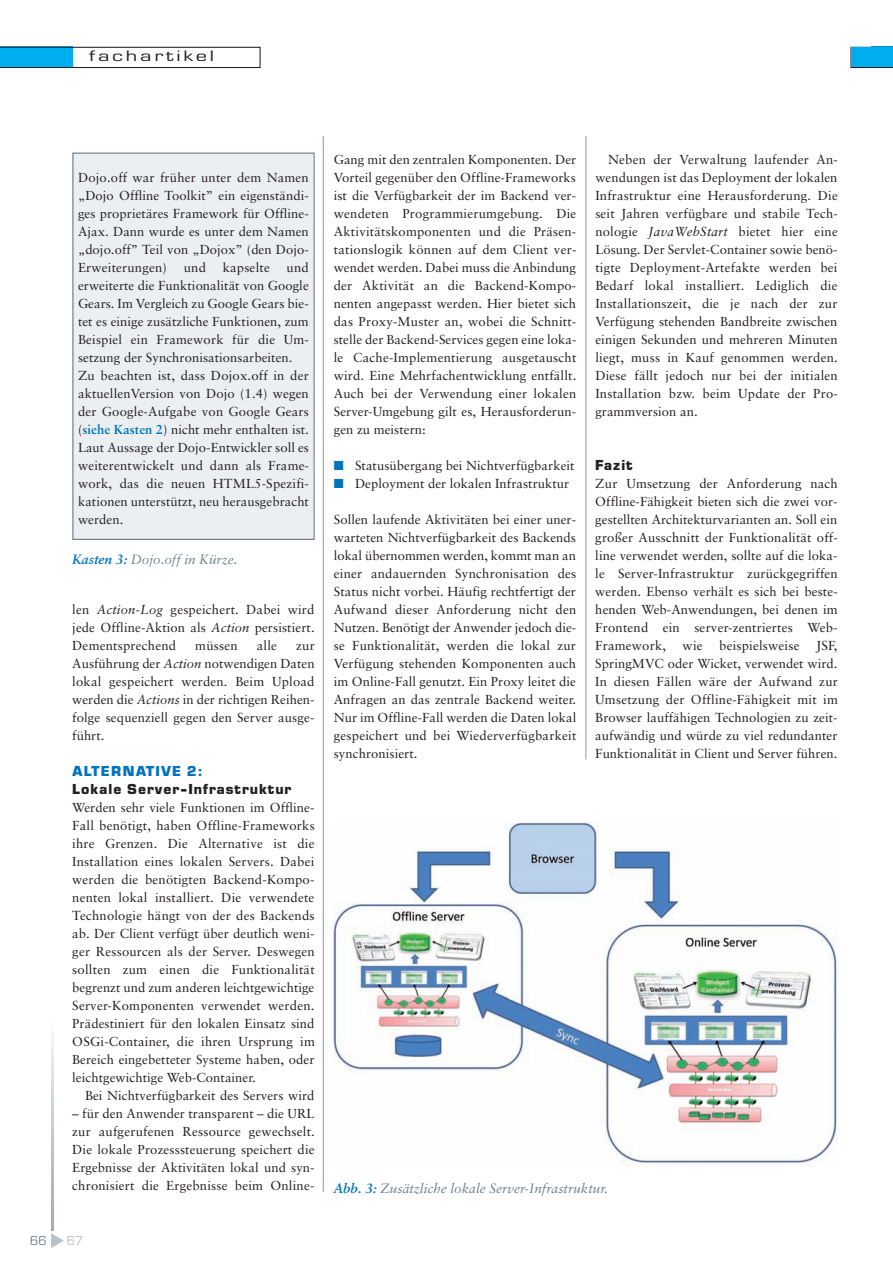
<style>
.page{position:relative;width:893px;height:1263px;background:#fff}
.page>*{position:absolute;margin:0;border:0;box-sizing:border-box;transform-origin:0 0}
.t1{font:15.75px "Eurostile";letter-spacing:.125em;color:#231f20;scale:1.43 1}
.t2{font:700 14.25px "Eurostile BQ";letter-spacing:.07em;color:#231f20}
.t3{font:700 14.25px "Eurostile BQ";letter-spacing:.07em;color:#0073bc}
.t4{font:italic 13.5px "Sabon";color:#6c818c}
.t5{font:13.5px "Eurostile";color:#6c818c}
.t6{font:13.5px "Eurostile";color:#b6c2c9}
.t7{font:13.05px/18px "Sabon";letter-spacing:.005em;color:#231f20;text-align:justify}
.s1{font-weight:700;color:#0073bc}
.s2{font-style:italic}
.s3{color:#0073bc}
</style>
<div class="page">
<svg style="left:51px;top:1233px;width:13px;height:15px"></svg>
<svg style="left:51px;top:1035px;width:2px;height:195px"></svg>
<svg style="left:0;top:47px;width:261px;height:21px"></svg>
<div style="left:850px;top:47px;width:43px;height:21px;border:1px solid #231f20"></div>
<div style="left:852px;top:48px;width:41px;height:19px;background:#00aeef"></div>
<hr style="left:323px;top:136px;width:1px;height:1056px;background:#939598">
<hr style="left:586px;top:136px;width:1px;height:623px;background:#939598">
<div style="left:74px;top:154px;width:239px;height:385px;background:#ebeff1"></div>
<div style="left:72px;top:153px;width:243px;height:387px;border:1px solid #6c818c"></div>
<img style="left:334px;top:821px;width:504px;height:344px">
<p class="t1" style="left:89px;top:50px;width:89px">fachartikel</p>
<p class="t7" style="left:78px;top:169px;width:232px">Dojo.off war früher unter dem Namen „Dojo Offline Toolkit” ein eigenständi&shy;ges proprietäres Framework für Offline-Ajax. Dann wurde es unter dem Namen „dojo.off” Teil von „Dojox” (den Dojo-Erweiterungen)</p>
<p class="t7" style="left:78px;top:259px;width:232px;text-align:left;text-indent:209px">und erweiterte die Funktionalität von Google Gears. Im Vergleich zu Google Gears bie&shy;tet es einige zusätzliche Funktionen, zum Beispiel ein Framework für die Um - setzung der Synchronisationsarbeiten.<br>Zu beachten ist, dass Dojox.off in der aktuellenVersion von Dojo (1.4) wegen der Google-Aufgabe von Google Gears (<span class="s1">siehe Kasten 2</span>) nicht mehr enthalten ist.<br>Laut Aussage der Dojo-Entwickler soll es weiterentwickelt und dann als Frame - work, das die neuen HTML5-Spezifi - kationen unterstützt, neu herausgebracht werden.</p>
<p class="t4" style="left:72px;top:554px;width:167px"><span class="s1">Kasten 3:</span> Dojo.off in Kürze.</p>
<p class="t7" style="left:184px;top:259px;width:24px">und</p>
<p class="t7" style="left:223px;top:259px;width:49px">kapselte</p>
<p class="t7" style="left:72px;top:601px;width:244px">len <span class="s2">Action-Log</span> gespeichert. Dabei wird jede Offline-Aktion als <span class="s2">Action</span> persistiert.<br>Dementsprechend</p>
<p class="t7" style="left:195px;top:637px;width:44px">müssen</p>
<p class="t7" style="left:257px;top:637px;width:22px">alle</p>
<p class="t7" style="left:72px;top:637px;width:244px;text-indent:224px">zur Ausführung der <span class="s2">Action</span> notwendigen Daten lokal gespeichert werden. Beim Upload werden die <span class="s2">Actions</span> in der richtigen Reihen - folge sequenziell gegen den Server ausge&shy;führt.</p>
<p class="t3" style="left:72px;top:766px;width:131px">ALTERNATIVE 2:</p>
<p class="t2" style="left:72px;top:784px;width:221px">Lokale Server-Infrastruktur</p>
<p class="t7" style="left:72px;top:799px;width:244px">Werden sehr viele Funktionen im Offline-Fall benötigt, haben Offline-Frameworks ihre Grenzen. Die Alternative ist die Installation eines lokalen Servers. Dabei werden die benötigten Backend-Kompo - nenten lokal installiert. Die verwendete Technologie hängt von der des Backends ab. Der Client verfügt über deutlich weni&shy;ger Ressourcen als der Server. Deswegen sollten zum einen die Funk tionalität begrenzt und zum anderen leichtgewichtige Server-Komponenten verwendet werden.<br>Prädestiniert für den lokalen Einsatz sind OSGi-Container, die ihren Ursprung im Bereich eingebetteter Systeme haben, oder leichtgewichtige Web-Container.</p>
<p class="t7" style="left:85px;top:1087px;width:231px">Bei Nichtverfügbarkeit des Servers wird</p>
<p class="t7" style="left:72px;top:1105px;width:244px">– für den Anwender transparent – die URL zur aufgerufenen Ressource gewechselt.<br>Die lokale Prozesssteuerung speichert die Ergebnisse der Aktivitäten lokal und syn&shy;chronisiert die Ergebnisse beim Online-</p>
<p class="t5" style="left:30px;top:1236px;width:18px">66</p>
<p class="t6" style="left:67px;top:1236px;width:18px">67</p>
<p class="t7" style="left:334px;top:151px;width:244px">Gang mit den zentralen Komponenten. Der Vorteil gegenüber den Offline-Frameworks ist die Verfügbarkeit der im Backend ver&shy;wendeten Programmierumgebung. Die Aktivitätskomponenten und die Präsen - tationslogik können auf dem Client ver&shy;wendet werden. Dabei muss die Anbindung der Aktivität an die Backend-Kompo - nenten angepasst werden. Hier bietet sich das Proxy-Muster an, wobei die Schnitt - stelle der Backend-Services gegen eine loka&shy;le Cache-Implementierung ausgetauscht wird. Eine Mehrfachentwicklung entfällt.<br>Auch bei der Verwendung einer lokalen Server-Umgebung gilt es, Herausforderun - gen zu meistern:</p>
<p class="t7" style="left:334px;top:457px;width:242px"><span class="s3">■</span> Statusübergang bei Nichtverfügbarkeit</p>
<p class="t7" style="left:334px;top:475px;width:237px"><span class="s3">■</span> Deployment der lokalen Infrastruktur</p>
<p class="t7" style="left:334px;top:511px;width:244px">Sollen laufende Aktivitäten bei einer uner&shy;warteten Nichtverfügbarkeit des Backends lokal übernommen werden, kommt man an einer andauernden Synchronisation des Status nicht vorbei. Häufig rechtfertigt der Aufwand dieser Anforderung nicht den Nutzen. Benötigt der Anwender jedoch die&shy;se Funktionalität, werden die lokal zur Verfügung stehenden Komponenten auch im Online-Fall genutzt. Ein Proxy leitet die Anfragen an das zentrale Backend weiter.<br>Nur im Offline-Fall werden die Daten lokal gespeichert und bei Wiederverfügbarkeit synchronisiert.</p>
<p class="t7" style="left:595px;top:151px;width:244px;text-indent:13px">Neben der Verwaltung laufender An - wendungen ist das Deployment der lokalen Infrastruktur eine Herausforderung. Die seit Jahren verfügbare und stabile Tech - nologie <span class="s2">JavaWebStart</span> bietet hier eine Lösung. Der Servlet-Container sowie benö&shy;tigte Deployment-Artefakte werden bei Bedarf lokal installiert. Lediglich die Installationszeit, die je nach der zur Verfügung stehenden Bandbreite zwischen einigen Sekunden und mehreren Minuten liegt, muss in Kauf genommen werden.<br>Diese fällt jedoch nur bei der initialen Installation bzw. beim Update der Pro - grammversion an.</p>
<p class="t2" style="left:595px;top:460px;width:39px">Fazit</p>
<p class="t7" style="left:595px;top:475px;width:244px">Zur Umsetzung der Anforderung nach Offline-Fähigkeit bieten sich die zwei vor&shy;gestellten Architekturvarianten an. Soll ein großer Ausschnitt der Funktionalität off - line verwendet werden, sollte auf die loka&shy;le Server-Infrastruktur zurückgegriffen werden. Ebenso verhält es sich bei beste&shy;henden Web-Anwendungen, bei denen im Frontend ein server-zentriertes Web-Framework,</p>
<p class="t7" style="left:683px;top:637px;width:21px">wie</p>
<p class="t7" style="left:719px;top:637px;width:82px">beispielsweise</p>
<p class="t7" style="left:595px;top:637px;width:244px;text-indent:221px">JSF, SpringMVC oder Wicket, verwendet wird.<br>In diesen Fällen wäre der Aufwand zur Umsetzung der Offline-Fähigkeit mit im Browser lauffähigen Technologien zu zeit&shy;aufwändig und würde zu viel redundanter Funktionalität in Client und Server führen.</p>
<p class="t4" style="left:334px;top:1183px;width:276px"><span class="s1">Abb. 3:</span> Zusätzliche lokale Server-Infrastruktur.</p>
</div>
